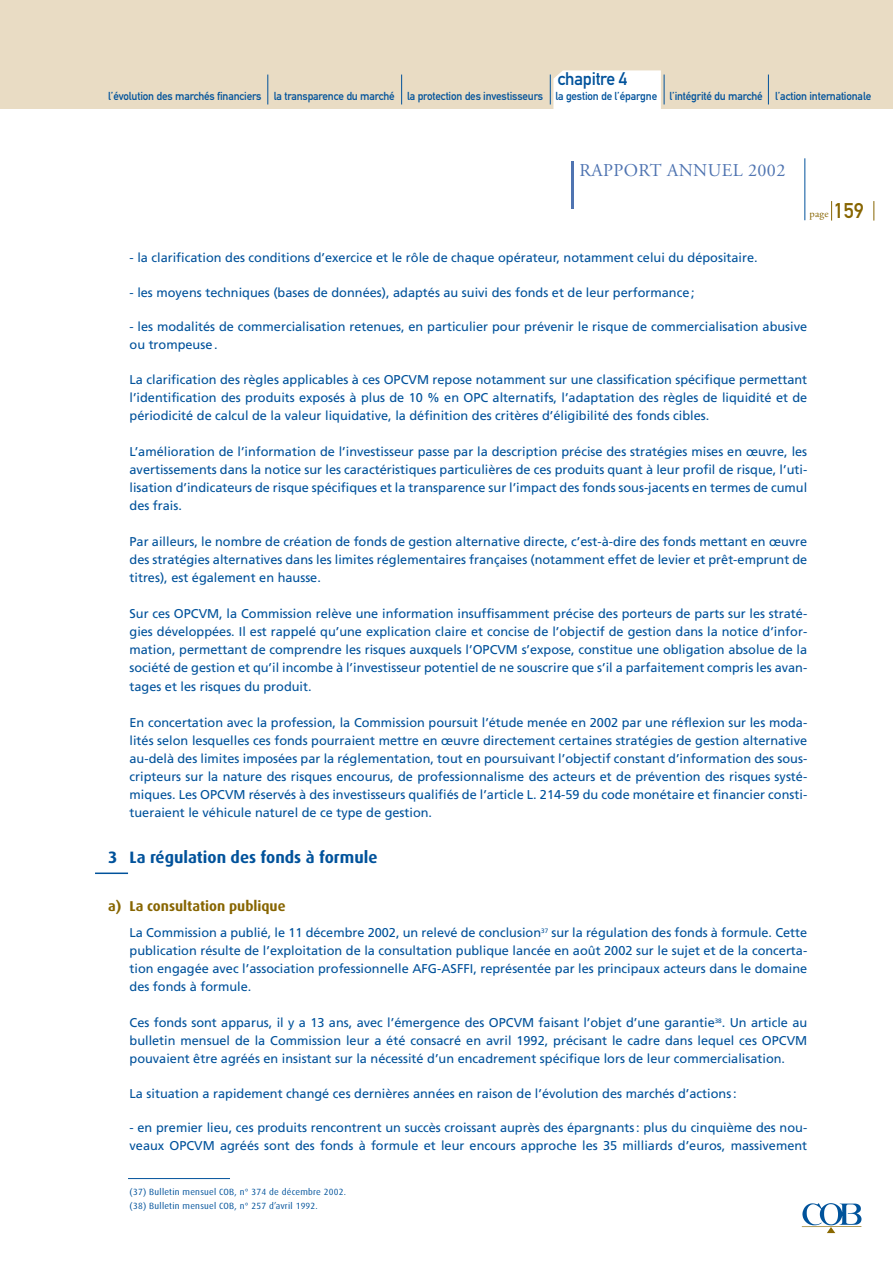
<style>
.page{position:relative;width:893px;height:1262px;background:#fff}
.page>*{position:absolute;margin:0;border:0;box-sizing:border-box;transform-origin:0 0}
.t1{font:18px "Adobe Garamond";letter-spacing:.025em;color:#4f74b1}
.t2{font:18px "DIN Mittelschrift";letter-spacing:-.015em;color:#00529b}
.t3{font:700 16.5px "Dax";color:#00529b}
.t4{font:700 14.25px "Dax";color:#876500}
.t5{font:12.75px/18px "Frutiger";color:#00529b;text-align:justify}
.t6{font:11.4px "DIN Mittelschrift";letter-spacing:-.015em;color:#00529b}
.t7{font:10.5px "Adobe Garamond";color:#876500}
.t8{font:9px/13.8px "Dax";letter-spacing:.025em;color:#00529b}
.s1{font-family:"DIN Mittelschrift";font-size:21px}
</style>
<div class="page">
<div style="left:0;top:0;width:892px;height:108px;background:#e9dcc4"></div>
<hr style="left:571px;top:161px;width:3px;height:47px;background:#4f74b1">
<hr style="left:804px;top:158px;width:1px;height:62px;background:#00529b">
<svg style="left:802px;top:1203px;width:59px;height:30px"></svg>
<hr style="left:801px;top:1226px;width:60px;height:1px;background:#8a6800">
<svg style="left:831px;top:201px;width:1px;height:19px"></svg>
<svg style="left:873px;top:201px;width:1px;height:19px"></svg>
<svg style="left:267px;top:75px;width:1px;height:29px"></svg>
<svg style="left:401px;top:75px;width:1px;height:29px"></svg>
<svg style="left:550px;top:70px;width:114px;height:39px;background:#fbfbfa"></svg>
<svg style="left:768px;top:75px;width:1px;height:29px"></svg>
<hr style="left:128px;top:1178px;width:102px;height:1px;background:#00529b">
<hr style="left:95px;top:872px;width:33px;height:2px;background:#00529b">
<h1 class="t2" style="left:558px;top:73px;width:71px">chapitre 4</h1>
<p class="t6" style="left:108px;top:92px;width:764px">l’évolution des marchés financiers la transparence du marché la protection des investisseurs la gestion de l’épargne l’intégrité du marché l’action internationale</p>
<h1 class="t1" style="left:579px;top:163px;width:207px">RAPPORT ANNUEL 2002</h1>
<p class="t7" style="left:809px;top:210px;width:56px">page <span class="s1">159</span></p>
<p class="t5" style="left:129px;top:250px;width:629px">- la clarification des conditions d’exercice et le rôle de chaque opérateur, notamment celui du dépositaire.</p>
<p class="t5" style="left:129px;top:284px;width:566px">- les moyens techniques (bases de données), adaptés au suivi des fonds et de leur performance ;</p>
<p class="t5" style="left:129px;top:319px;width:679px">- les modalités de commercialisation retenues, en particulier pour prévenir le risque de commercialisation abusive ou trompeuse .</p>
<p class="t5" style="left:129px;top:372px;width:679px">La clarification des règles applicables à ces OPCVM repose notamment sur une classification spécifique permettant l’identification des produits exposés à plus de 10 % en OPC alternatifs, l’adaptation des règles de liquidité et de périodicité de calcul de la valeur liquidative, la définition des critères d’éligibilité des fonds cibles.</p>
<p class="t5" style="left:129px;top:444px;width:679px">L’amélioration de l’information de l’investisseur passe par la description précise des stratégies mises en œuvre, les avertissements dans la notice sur les caractéristiques particulières de ces produits quant à leur profil de risque, l’uti&shy;lisation d’indicateurs de risque spécifiques et la transparence sur l’impact des fonds sous-jacents en termes de cumul des frais.</p>
<p class="t5" style="left:129px;top:534px;width:679px">Par ailleurs, le nombre de création de fonds de gestion alternative directe, c’est-à-dire des fonds mettant en œuvre des stratégies alternatives dans les limites réglementaires françaises (notamment effet de levier et prêt-emprunt de titres), est également en hausse.</p>
<p class="t5" style="left:129px;top:606px;width:679px">Sur ces OPCVM, la Commission relève une information insuffisamment précise des porteurs de parts sur les straté&shy;gies développées. Il est rappelé qu’une explication claire et concise de l’objectif de gestion dans la notice d’infor&shy;mation, permettant de comprendre les risques auxquels l’OPCVM s’expose, constitue une obligation absolue de la société de gestion et qu’il incombe à l’investisseur potentiel de ne souscrire que s’il a parfaitement compris les avan&shy;tages et les risques du produit.</p>
<p class="t5" style="left:129px;top:714px;width:679px">En concertation avec la profession, la Commission poursuit l’étude menée en 2002 par une réflexion sur les moda&shy;lités selon lesquelles ces fonds pourraient mettre en œuvre directement certaines stratégies de gestion alternative au-delà des limites imposées par la réglementation, tout en poursuivant l’objectif constant d’information des sous&shy;cripteurs sur la nature des risques encourus, de professionnalisme des acteurs et de prévention des risques systé&shy;miques. Les OPCVM réservés à des investisseurs qualifiés de l’article L. 214-59 du code monétaire et financier consti&shy;tueraient le véhicule naturel de ce type de gestion.</p>
<p class="t3" style="left:108px;top:850px;width:271px">3 La régulation des fonds à formule</p>
<p class="t4" style="left:108px;top:899px;width:179px">a) La consultation publique</p>
<p class="t5" style="left:129px;top:924px;width:679px">La Commission a publié, le 11 décembre 2002, un relevé de conclusion<sup>37</sup> sur la régulation des fonds à formule. Cette publication résulte de l’exploitation de la consultation publique lancée en août 2002 sur le sujet et de la concerta&shy;tion engagée avec l’association professionnelle AFG-ASFFI, représentée par les principaux acteurs dans le domaine des fonds à formule.</p>
<p class="t5" style="left:129px;top:1014px;width:679px">Ces fonds sont apparus, il y a 13 ans, avec l’émergence des OPCVM faisant l’objet d’une garantie<sup>38</sup>. Un article au bulletin mensuel de la Commission leur a été consacré en avril 1992, précisant le cadre dans lequel ces OPCVM pouvaient être agréés en insistant sur la nécessité d’un encadrement spécifique lors de leur commercialisation.</p>
<p class="t5" style="left:129px;top:1085px;width:608px">La situation a rapidement changé ces dernières années en raison de l’évolution des marchés d’actions :</p>
<p class="t5" style="left:129px;top:1119px;width:679px">- en premier lieu, ces produits rencontrent un succès croissant auprès des épargnants : plus du cinquième des nou&shy;veaux OPCVM agréés sont des fonds à formule et leur encours approche les 35 milliards d’euros, massivement</p>
<p class="t8" style="left:129px;top:1185px;width:218px">(37) Bulletin mensuel COB, n° 374 de décembre 2002. (38) Bulletin mensuel COB, n° 257 d’avril 1992.</p>
</div>
